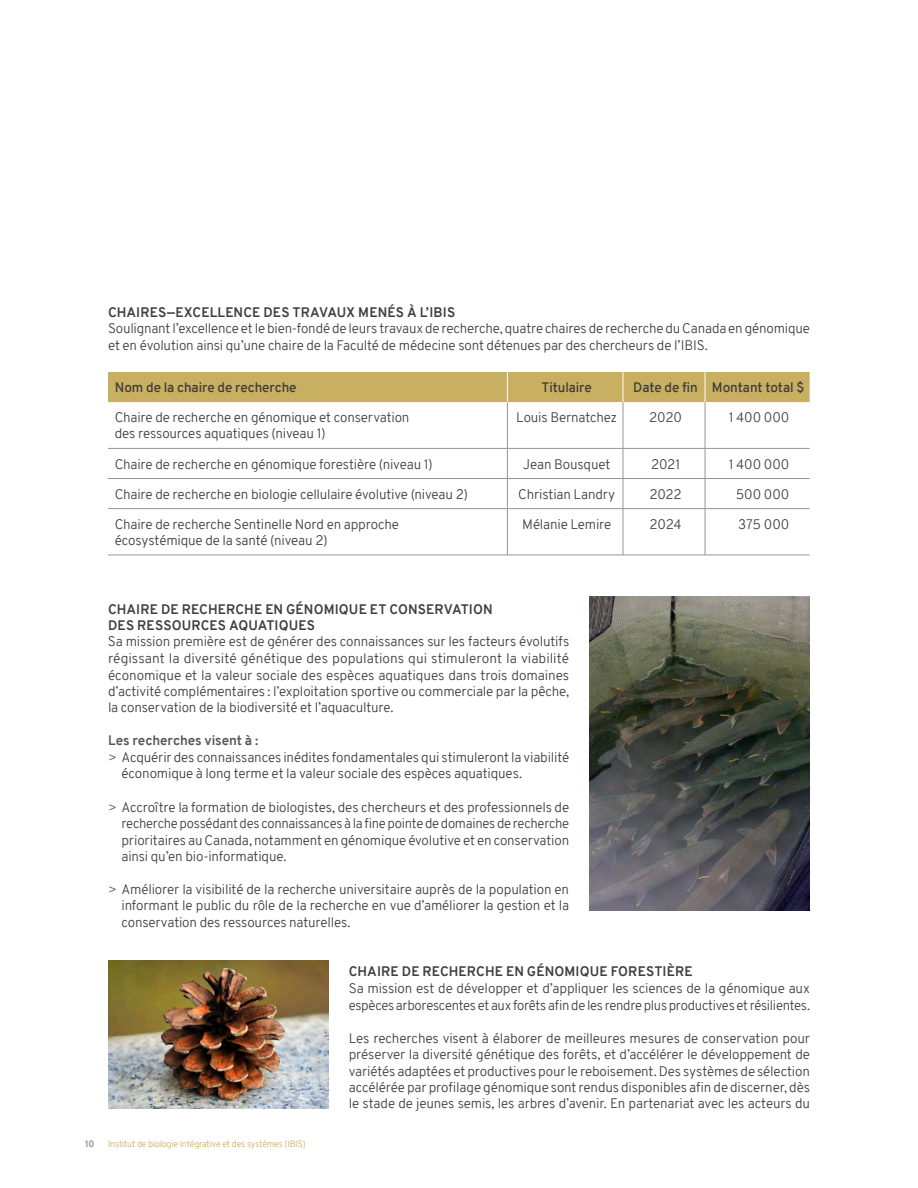
<style>
.page{position:relative;width:918px;height:1188px;background:#fff}
.page>*{position:absolute;margin:0;border:0;box-sizing:border-box;transform-origin:0 0}
.texte_courant{font:300 13.5px/16.5px "Overpass";letter-spacing:-.01em;color:#3e3e3f;text-align:justify}
.texte_tableau{font:300 13.5px "Overpass";letter-spacing:-.01em;color:#3e3e3f}
.sous-titre_caps_9pt{font:700 13.5px/16.5px "Overpass";letter-spacing:.01em;color:#3e3e3f}
.texte_tableau-2{font:600 13.5px "Overpass";letter-spacing:-.005em;color:#3e3e3f}
.texte_courant-2{font:700 13.5px "Overpass";letter-spacing:-.005em;color:#57585a}
.t1{font:300 9px "Overpass";letter-spacing:-.025em;color:#c9af61}
.t2{font:800 9px "Overpass";color:#939598}
.s1{color:#57585a}
</style>
<div class="page">
<div style="left:108px;top:372px;width:702px;height:30px;background:#c9af61"></div>
<hr style="left:507px;top:402px;width:1px;height:46px;background:#939598">
<hr style="left:623px;top:402px;width:1px;height:46px;background:#939598">
<hr style="left:705px;top:402px;width:1px;height:46px;background:#939598">
<hr style="left:108px;top:448px;width:399px;height:1px;background:#939598">
<hr style="left:507px;top:448px;width:116px;height:1px;background:#939598">
<hr style="left:623px;top:448px;width:82px;height:1px;background:#939598">
<hr style="left:705px;top:448px;width:105px;height:1px;background:#939598">
<hr style="left:108px;top:478px;width:399px;height:1px;background:#939598">
<hr style="left:507px;top:478px;width:116px;height:1px;background:#939598">
<svg style="left:507px;top:449px;width:1px;height:59px"></svg>
<hr style="left:623px;top:478px;width:82px;height:1px;background:#939598">
<svg style="left:623px;top:449px;width:1px;height:59px"></svg>
<hr style="left:705px;top:478px;width:105px;height:1px;background:#939598">
<svg style="left:705px;top:449px;width:1px;height:59px"></svg>
<hr style="left:108px;top:508px;width:399px;height:1px;background:#939598">
<hr style="left:507px;top:508px;width:116px;height:1px;background:#939598">
<hr style="left:507px;top:509px;width:1px;height:46px;background:#939598">
<hr style="left:623px;top:508px;width:82px;height:1px;background:#939598">
<hr style="left:623px;top:509px;width:1px;height:46px;background:#939598">
<hr style="left:705px;top:508px;width:105px;height:1px;background:#939598">
<hr style="left:705px;top:509px;width:1px;height:46px;background:#939598">
<hr style="left:108px;top:555px;width:399px;height:1px;background:#939598">
<hr style="left:507px;top:555px;width:116px;height:1px;background:#939598">
<hr style="left:623px;top:555px;width:82px;height:1px;background:#939598">
<hr style="left:705px;top:555px;width:105px;height:1px;background:#939598">
<hr style="left:507px;top:372px;width:1px;height:30px;background:#fff">
<hr style="left:623px;top:372px;width:1px;height:30px;background:#fff">
<hr style="left:705px;top:372px;width:1px;height:30px;background:#fff">
<img style="left:590px;top:596px;width:220px;height:314px">
<img style="left:108px;top:960px;width:220px;height:148px">
<p class="sous-titre_caps_9pt" style="left:108px;top:304px;width:349px">CHAIRES—EXCELLENCE DES TRAVAUX MENÉS À L’IBIS</p>
<p class="texte_courant" style="left:108px;top:320px;width:703px">Soulignant l’excellence et le bien-fondé de leurs travaux de recherche, quatre chaires de recherche du Canada en génomique et en évolution ainsi qu’une chaire de la Faculté de médecine sont détenues par des chercheurs de l’IBIS.</p>
<p class="texte_tableau-2" style="left:115px;top:378px;width:183px">Nom de la chaire de recherche</p>
<p class="texte_tableau-2" style="left:542px;top:378px;width:52px">Titulaire</p>
<p class="texte_tableau-2" style="left:633px;top:378px;width:66px">Date de fin</p>
<p class="texte_tableau-2" style="left:712px;top:378px;width:94px">Montant total $</p>
<p class="texte_tableau" style="left:115px;top:408px;width:296px">Chaire de recherche en génomique et conservation</p>
<p class="texte_tableau" style="left:115px;top:424px;width:212px">des ressources aquatiques (niveau 1)</p>
<p class="texte_tableau" style="left:516px;top:408px;width:103px">Louis Bernatchez</p>
<p class="texte_tableau" style="left:649px;top:408px;width:34px">2020</p>
<p class="texte_tableau" style="left:729px;top:408px;width:62px">1 400 000</p>
<p class="texte_tableau" style="left:115px;top:454px;width:320px">Chaire de recherche en génomique forestière (niveau 1)</p>
<p class="texte_tableau" style="left:523px;top:454px;width:89px">Jean Bousquet</p>
<p class="texte_tableau" style="left:651px;top:454px;width:31px">2021</p>
<p class="texte_tableau" style="left:729px;top:454px;width:62px">1 400 000</p>
<p class="texte_tableau" style="left:115px;top:484px;width:355px">Chaire de recherche en biologie cellulaire évolutive (niveau 2)</p>
<p class="texte_tableau" style="left:518px;top:484px;width:99px">Christian Landry</p>
<p class="texte_tableau" style="left:649px;top:484px;width:34px">2022</p>
<p class="texte_tableau" style="left:736px;top:484px;width:55px">500 000</p>
<p class="texte_tableau" style="left:115px;top:514px;width:286px">Chaire de recherche Sentinelle Nord en approche</p>
<p class="texte_tableau" style="left:115px;top:531px;width:214px">écosystémique de la santé (niveau 2)</p>
<p class="texte_tableau" style="left:522px;top:514px;width:91px">Mélanie Lemire</p>
<p class="texte_tableau" style="left:650px;top:514px;width:33px">2024</p>
<p class="texte_tableau" style="left:738px;top:514px;width:53px">375 000</p>
<p class="sous-titre_caps_9pt" style="left:108px;top:601px;width:386px">CHAIRE DE RECHERCHE EN GÉNOMIQUE ET CONSERVATION<br>DES RESSOURCES AQUATIQUES</p>
<p class="texte_courant" style="left:108px;top:634px;width:463px">Sa mission première est de générer des connaissances sur les facteurs évolutifs régissant la diversité génétique des populations qui stimuleront la viabilité économique et la valeur sociale des espèces aquatiques dans trois domaines d’activité complémentaires : l’exploitation sportive ou commerciale par la pêche, la conservation de la biodiversité et l’aquaculture.</p>
<p class="texte_courant-2" style="left:108px;top:731px;width:152px">Les recherches visent à :</p>
<p class="texte_courant" style="left:122px;top:749px;width:449px;text-indent:-14px"><span class="s1">&gt;</span> Acquérir des connaissances inédites fondamentales qui stimuleront la viabilité économique à long terme et la valeur sociale des espèces aquatiques.</p>
<p class="texte_courant" style="left:122px;top:799px;width:449px;text-indent:-14px"><span class="s1">&gt;</span> Accroître la formation de biologistes, des chercheurs et des professionnels de recherche possédant des connaissances à la fine pointe de domaines de recherche prioritaires au Canada, notamment en génomique évolutive et en conservation ainsi qu’en bio-informatique.</p>
<p class="texte_courant" style="left:122px;top:881px;width:449px;text-indent:-14px"><span class="s1">&gt;</span> Améliorer la visibilité de la recherche universitaire auprès de la population en informant le public du rôle de la recherche en vue d’améliorer la gestion et la conservation des ressources naturelles.</p>
<p class="sous-titre_caps_9pt" style="left:349px;top:964px;width:345px">CHAIRE DE RECHERCHE EN GÉNOMIQUE FORESTIÈRE</p>
<p class="texte_courant" style="left:349px;top:980px;width:463px">Sa mission est de développer et d’appliquer les sciences de la génomique aux espèces arborescentes et aux forêts afin de les rendre plus productives et résilientes.</p>
<p class="texte_courant" style="left:349px;top:1030px;width:463px">Les recherches visent à élaborer de meilleures mesures de conservation pour préserver la diversité génétique des forêts, et d’accélérer le développement de variétés adaptées et productives pour le reboisement. Des systèmes de sélection accélérée par profilage génomique sont rendus disponibles afin de discerner, dès le stade de jeunes semis, les arbres d’avenir. En partenariat avec les acteurs du</p>
<p class="t2" style="left:85px;top:1138px;width:11px">10</p>
<p class="t1" style="left:108px;top:1138px;width:199px">Institut de biologie intégrative et des systèmes (IBIS)</p>
</div>
